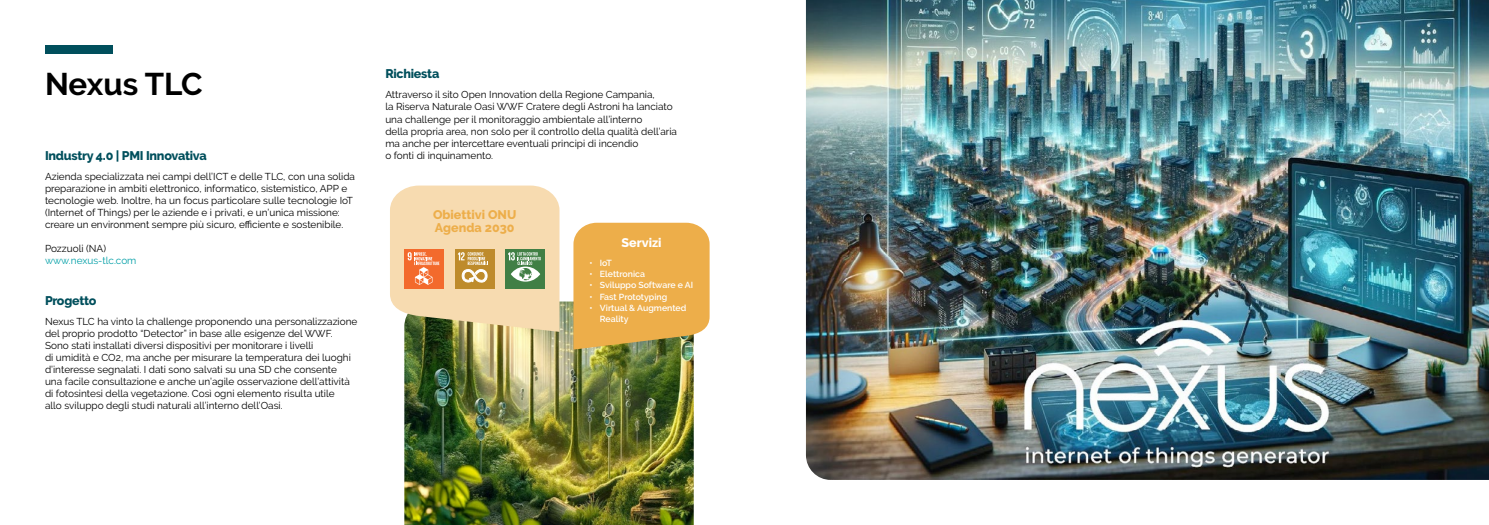
<style>
.page{position:relative;width:1489px;height:525px;background:#fff}
.page>*{position:absolute;margin:0;border:0;box-sizing:border-box;transform-origin:0 0}
.t1{font:700 31.25px "Raleway";letter-spacing:-.005em;color:#000}
.t2{font:800 12.5px "Raleway";letter-spacing:-.02em;color:#004f5c}
.t3{font:800 12.5px/12.5px "Raleway";color:#edae4a}
.t4{font:800 12.5px "Raleway";color:#fff}
.t5{font:10px/12px "Raleway";color:#000}
.t6{font:10px "Raleway";color:#009fa7}
.t7{font:600 8.75px/11.2px "Raleway";color:#fff}
</style>
<div class="page">
<img style="left:404px;top:301px;width:289px;height:223px">
<div style="left:45px;top:45px;width:67px;height:8px;background:#004f5c"></div>
<svg style="left:573px;top:222px;width:136px;height:127px;background:#e7ae51"></svg>
<svg style="left:390px;top:185px;width:169px;height:147px;background:#e4ca9d"></svg>
<img style="left:806px;top:0;width:682px;height:479px">
<h1 class="t1" style="left:45px;top:66px;width:159px">Nexus TLC</h1>
<p class="t2" style="left:45px;top:148px;width:163px">Industry 4.0 | PMI Innovativa</p>
<p class="t5" style="left:45px;top:171px;width:311px">Azienda specializzata nei campi dell’ICT e delle TLC, con una solida preparazione in ambiti elettronico, informatico, sistemistico, APP e tecnologie web. Inoltre, ha un focus particolare sulle tecnologie IoT (Internet of Things) per le aziende e i privati, e un’unica missione: creare un environment sempre più sicuro, efficiente e sostenibile.</p>
<p class="t5" style="left:45px;top:243px;width:62px">Pozzuoli (NA)</p>
<p class="t6" style="left:45px;top:255px;width:93px">www.nexus-tlc.com</p>
<p class="t2" style="left:45px;top:293px;width:53px">Progetto</p>
<p class="t5" style="left:45px;top:315px;width:314px">Nexus TLC ha vinto la challenge proponendo una personalizzazione del proprio prodotto “Detector” in base alle esigenze del WWF.<br>Sono stati installati diversi dispositivi per monitorare i livelli<br>di umidità e CO2, ma anche per misurare la temperatura dei luoghi d’interesse segnalati. I dati sono salvati su una SD che consente<br>una facile consultazione e anche un’agile osservazione dell’attività di fotosintesi della vegetazione. Così ogni elemento risulta utile<br>allo sviluppo degli studi naturali all’interno dell’Oasi.</p>
<p class="t2" style="left:385px;top:66px;width:55px">Richiesta</p>
<p class="t5" style="left:385px;top:89px;width:293px">Attraverso il sito Open Innovation della Regione Campania,<br>la Riserva Naturale Oasi WWF Cratere degli Astroni ha lanciato una challenge per il monitoraggio ambientale all’interno<br>della propria area, non solo per il controllo della qualità dell’aria ma anche per intercettare eventuali principi di incendio<br>o fonti di inquinamento.</p>
<p class="t3" style="left:433px;top:209px;width:85px">Obiettivi ONU<br>Agenda 2030</p>
<p class="t4" style="left:621px;top:235px;width:42px">Servizi</p>
<p class="t7" style="left:589px;top:257px;width:24px">• IoT</p>
<p class="t7" style="left:589px;top:268px;width:57px">• Elettronica</p>
<p class="t7" style="left:589px;top:279px;width:105px">• Sviluppo Software e AI</p>
<p class="t7" style="left:589px;top:291px;width:79px">• Fast Prototyping</p>
<p class="t7" style="left:600px;top:302px;width:88px;text-indent:-11px">• Virtual &amp; Augmented<br>Reality</p>
</div>
